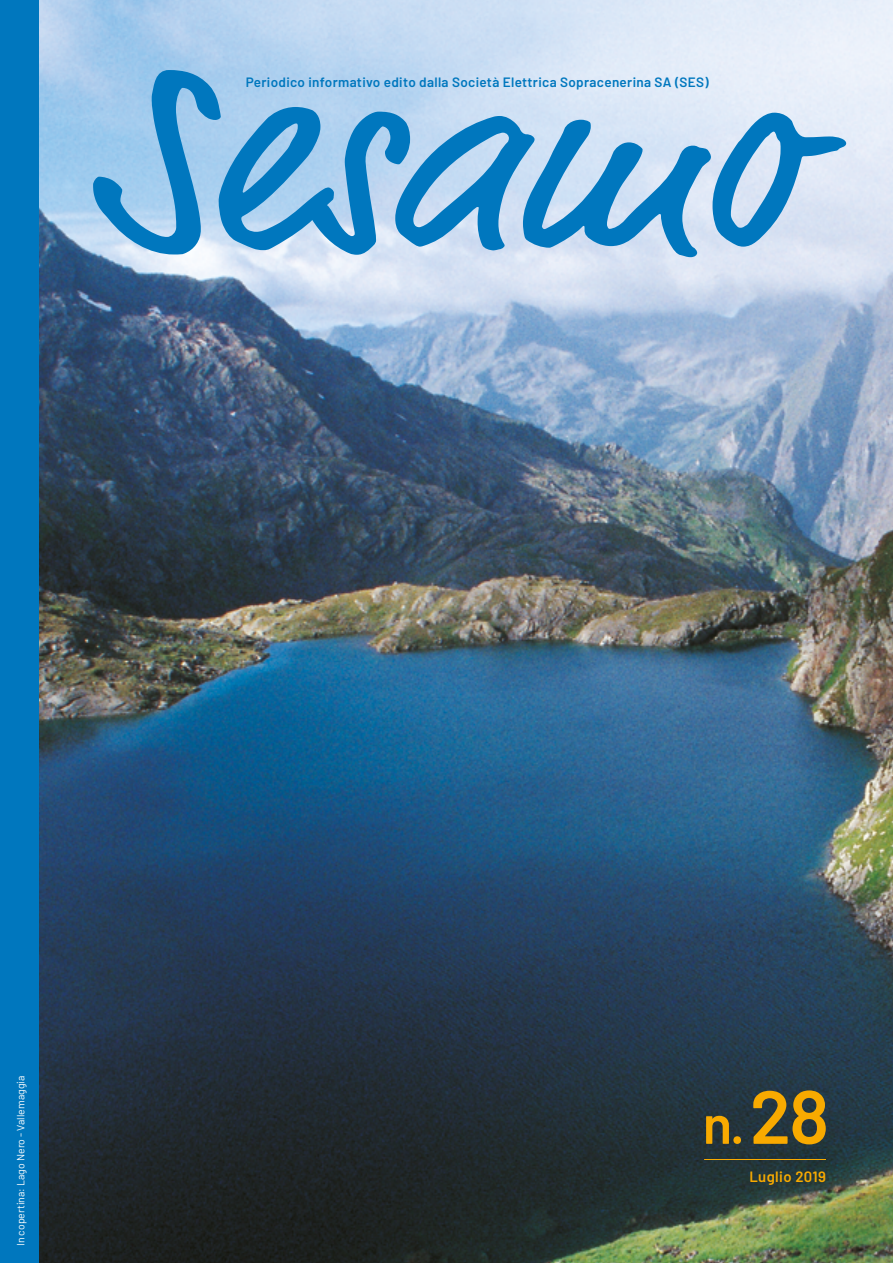
<style>
.page{position:relative;width:893px;height:1263px;background:#fff}
.page>*{position:absolute;margin:0;border:0;box-sizing:border-box;transform-origin:0 0}
.t1{font:270px "Market OT";color:#0077be}
.t2{font:600 54px "Barlow";color:#f8aa00}
.t3{font:600 14.85px "Barlow";letter-spacing:.025em;color:#f8aa00}
.t4{font:600 13.5px "Barlow";letter-spacing:.025em;color:#0077be}
.t5{font:10.5px "Barlow";color:#fff}
.s1{font-size:75px}
</style>
<div class="page">
<img style="left:38px;top:0;width:855px;height:1263px">
<div style="left:0;top:0;width:38px;height:1263px;background:#0077be"></div>
<hr style="left:704px;top:1159px;width:122px;height:1px;background:#f8aa00">
<h1 class="t1" style="left:88px;top:-1px;width:713px">Sesamo</h1>
<p class="t4" style="left:246px;top:72px;width:465px">Periodico informativo edito dalla Società Elettrica Sopracenerina SA (SES)</p>
<p class="t5" style="left:13px;top:1246px;width:172px;rotate:-90deg">In copertina: Lago Nero - Vallemaggia</p>
<h2 class="t2" style="left:703px;top:1085px;width:128px">n.<span class="s1">28</span></h2>
<p class="t3" style="left:749px;top:1166px;width:78px">Luglio 2019</p>
</div>
